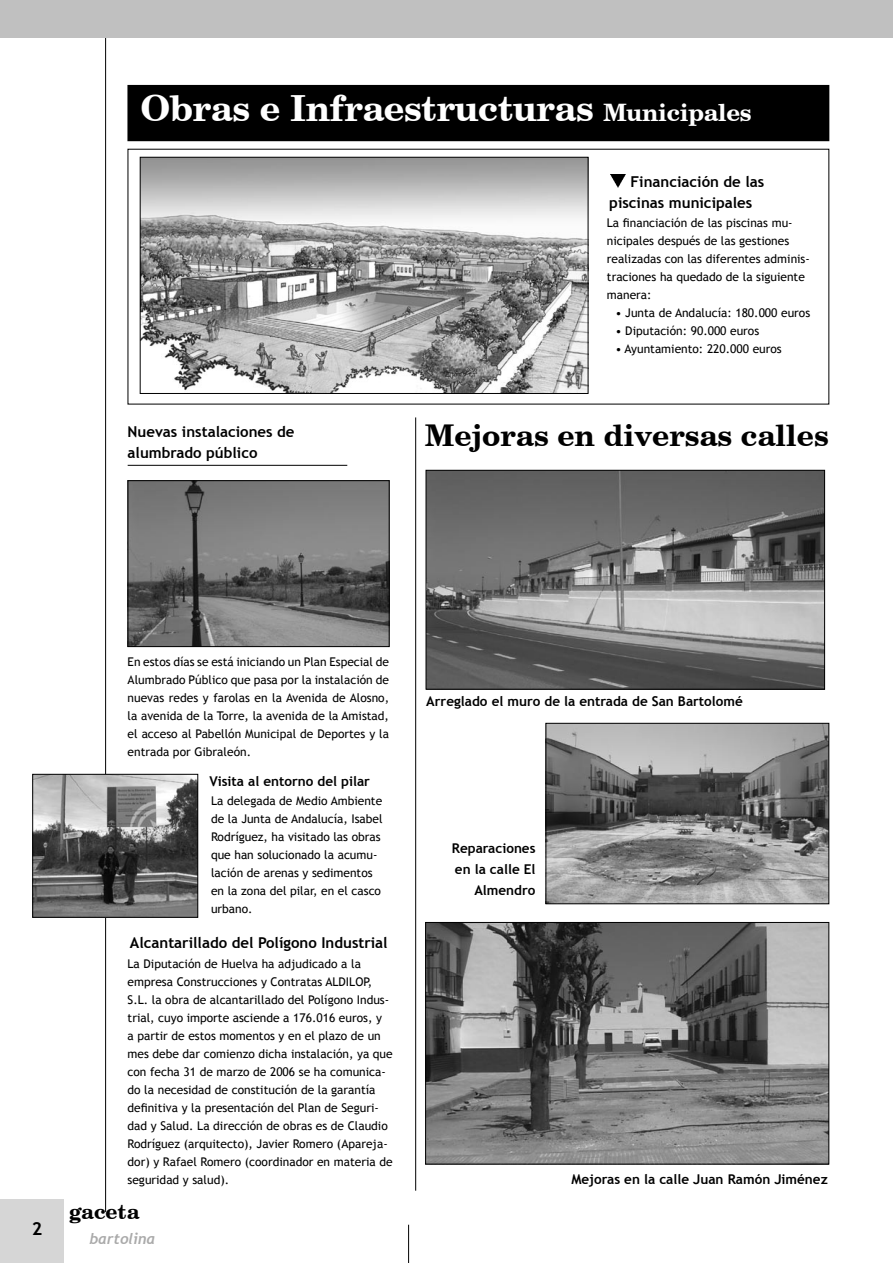
<style>
.page{position:relative;width:893px;height:1263px;background:#fff}
.page>*{position:absolute;margin:0;border:0;box-sizing:border-box;transform-origin:0 0}
.t1{font:700 36px "Century Schoolbook BT";letter-spacing:-.01em;color:#fff}
.t2{font:700 30px "Century Schoolbook BT";color:#000}
.t3{font:700 21px "Century Schoolbook BT";color:#000}
.t4{font:700 18px "Trebuchet MS";color:#000}
.t5{font:700 15px/21px "Trebuchet MS";color:#000}
.t6{font:italic 700 15px "Trebuchet";letter-spacing:-.005em;color:#aaa}
.t7{font:700 13.5px/21px "Trebuchet MS";color:#000;text-align:right}
.t8{font:12px/18px "Trebuchet MS";color:#000}
.s1{font-size:24px}
</style>
<div class="page">
<hr style="left:105px;top:0;width:1px;height:1212px;background:#000">
<div style="left:0;top:1199px;width:64px;height:64px;background:#d6d6d6"></div>
<div style="left:128px;top:85px;width:701px;height:56px;background:#000"></div>
<div style="left:0;top:0;width:893px;height:38px;background:#c0c0c0"></div>
<img style="left:611px;top:175px;width:15px;height:13px">
<hr style="left:128px;top:465px;width:219px;height:1px;background:#000">
<img style="left:130px;top:482px;width:258px;height:163px">
<div style="left:128px;top:480px;width:262px;height:167px;border:1px solid #000"></div>
<img style="left:427px;top:924px;width:400px;height:238px">
<div style="left:425px;top:922px;width:404px;height:242px;border:1px solid #000"></div>
<img style="left:428px;top:472px;width:395px;height:216px">
<div style="left:426px;top:470px;width:399px;height:220px;border:1px solid #000"></div>
<img style="left:34px;top:776px;width:162px;height:140px">
<div style="left:32px;top:774px;width:166px;height:144px;border:1px solid #000"></div>
<img style="left:547px;top:725px;width:280px;height:177px">
<div style="left:545px;top:723px;width:284px;height:181px;border:1px solid #000"></div>
<hr style="left:415px;top:417px;width:1px;height:774px;background:#000">
<hr style="left:408px;top:1225px;width:1px;height:38px;background:#000">
<img style="left:142px;top:159px;width:444px;height:233px">
<div style="left:140px;top:157px;width:448px;height:237px;border:1px solid #000"></div>
<p class="t1" style="left:140px;top:85px;width:613px">Obras e Infraestructuras <span class="s1">Municipales</span></p>
<p class="t5" style="left:128px;top:421px;width:168px">Nuevas instalaciones de alumbrado público</p>
<p class="t5" style="left:609px;top:171px;width:157px;text-indent:21px">Financiación de las piscinas municipales</p>
<p class="t8" style="left:607px;top:214px;width:205px">La financiación de las piscinas mu&shy;nicipales después de las gestiones realizadas con las diferentes adminis&shy;traciones ha quedado de la siguiente manera:</p>
<p class="t8" style="left:615px;top:304px;width:196px">• Junta de Andalucía: 180.000 euros</p>
<p class="t8" style="left:615px;top:322px;width:145px">• Diputación: 90.000 euros</p>
<p class="t8" style="left:615px;top:340px;width:168px">• Ayuntamiento: 220.000 euros</p>
<p class="t2" style="left:425px;top:416px;width:405px">Mejoras en diversas calles</p>
<p class="t4" style="left:32px;top:1218px;width:12px">2</p>
<p class="t8" style="left:128px;top:653px;width:263px;text-align:justify">En estos días se está iniciando un Plan Especial de Alumbrado Público que pasa por la instalación de nuevas redes y farolas en la Avenida de Alosno, la avenida de la Torre, la avenida de la Amistad, el acceso al Pabellón Municipal de Deportes y la entrada por Gibraleón.</p>
<p class="t7" style="left:210px;top:771px;width:162px">Visita al entorno del pilar</p>
<p class="t8" style="left:211px;top:792px;width:173px">La delegada de Medio Ambiente de la Junta de Andalucía, Isabel<br>Rodríguez, ha visitado las obras que han solucionado la acumu&shy;lación de arenas y sedimentos en la zona del pilar, en el casco urbano.</p>
<p class="t5" style="left:130px;top:932px;width:259px">Alcantarillado del Polígono Industrial</p>
<p class="t8" style="left:128px;top:954px;width:267px">La Diputación de Huelva ha adjudicado a la empresa Construcciones y Contratas ALDILOP, S.L. la obra de alcantarillado del Polígono Indus&shy;trial, cuyo importe asciende a 176.016 euros, y<br>a partir de estos momentos y en el plazo de un mes debe dar comienzo dicha instalación, ya que con fecha 31 de marzo de 2006 se ha comunica&shy;do la necesidad de constitución de la garantía definitiva y la presentación del Plan de Seguri&shy;dad y Salud. La dirección de obras es de Claudio Rodríguez (arquitecto), Javier Romero (Apareja&shy;dor) y Rafael Romero (coordinador en materia de seguridad y salud).</p>
<p class="t3" style="left:69px;top:1199px;width:72px">gaceta</p>
<p class="t6" style="left:89px;top:1230px;width:67px">bartolina</p>
<p class="t7" style="left:426px;top:691px;width:318px">Arreglado el muro de la entrada de San Bartolomé</p>
<p class="t7" style="left:452px;top:838px;width:85px">Reparaciones en la calle El<br>Almendro</p>
<p class="t7" style="left:571px;top:1169px;width:258px">Mejoras en la calle Juan Ramón Jiménez</p>
</div>
